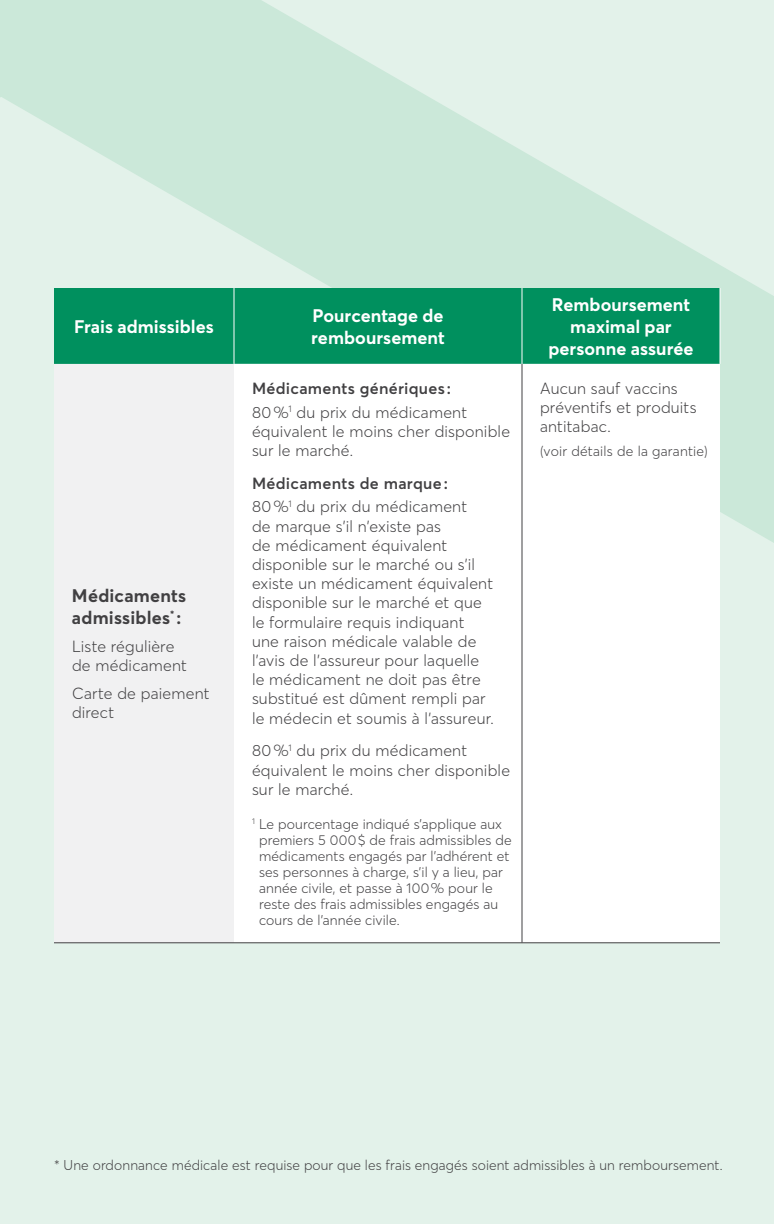
<style>
.page{position:relative;width:774px;height:1224px;background:#e3f2ea}
.page>*{position:absolute;margin:0;border:0;box-sizing:border-box;transform-origin:0 0}
.t1{font:700 18px/22px "Desjardins Sans";letter-spacing:.005em;color:#fff}
.t2{font:700 18px/21.6px "Desjardins Sans";letter-spacing:.01em;color:#414042}
.t3{font:300 16px/19.2px "Desjardins Sans";letter-spacing:.015em;color:#414042}
.t4{font:600 16px/23.8px "Desjardins Sans";letter-spacing:.02em;color:#414042}
.t5{font:300 14px/16px "Desjardins Sans";letter-spacing:.01em;color:#414042}
.s1{font-weight:300}
.s2{font-weight:600}
</style>
<div class="page">
<svg style="left:0;top:0;width:774px;height:543px;fill:#cbe8d9"></svg>
<div style="left:54px;top:288px;width:666px;height:76px;background:#00905e"></div>
<div style="left:54px;top:364px;width:180px;height:579px;background:#f1f1f2"></div>
<div style="left:234px;top:364px;width:486px;height:578px;background:#fff"></div>
<hr style="left:720px;top:288px;width:1px;height:76px;background:#fff">
<hr style="left:54px;top:942px;width:180px;height:1px;background:#414042">
<hr style="left:234px;top:942px;width:288px;height:1px;background:#414042">
<hr style="left:522px;top:942px;width:198px;height:1px;background:#414042">
<hr style="left:522px;top:364px;width:1px;height:579px;background:#414042">
<hr style="left:234px;top:288px;width:1px;height:76px;background:#fff">
<hr style="left:522px;top:288px;width:1px;height:76px;background:#fff">
<p class="t1" style="left:74px;top:315px;width:141px">Frais admissibles</p>
<p class="t1" style="left:311px;top:304px;width:135px">Pourcentage de remboursement</p>
<p class="t1" style="left:548px;top:293px;width:147px;text-align:center">Remboursement maximal par personne assurée</p>
<p class="t2" style="left:72px;top:585px;width:116px">Médicaments admissibles<sup>*</sup> :</p>
<p class="t3" style="left:72px;top:637px;width:117px">Liste régulière de médicament</p>
<p class="t3" style="left:72px;top:684px;width:139px">Carte de paiement direct</p>
<p class="t4" style="left:252px;top:376px;width:217px">Médicaments génériques :<br><span class="s1">80 %</span><sup>1</sup> <span class="s1">du prix du médicament</span></p>
<p class="t3" style="left:252px;top:422px;width:260px">équivalent le moins cher disponible sur le marché.</p>
<p class="t3" style="left:252px;top:471px;width:217px;line-height:23.6px"><span class="s2">Médicaments de marque :<br></span>80 %<sup>1</sup> du prix du médicament</p>
<p class="t3" style="left:252px;top:516px;width:243px">de marque s’il n’existe pas<br>de médicament équivalent disponible sur le marché ou s’il existe un médicament équivalent disponible sur le marché et que le formulaire requis indiquant une raison médicale valable de l’avis de l’assureur pour laquelle le médicament ne doit pas être substitué est dûment rempli par le médecin et soumis à l’assureur.</p>
<p class="t3" style="left:252px;top:741px;width:260px">80 %<sup>1</sup> du prix du médicament équivalent le moins cher disponible sur le marché.</p>
<p class="t5" style="left:259px;top:816px;width:254px;text-indent:-7px"><sup>1</sup> Le pourcentage indiqué s’applique aux premiers 5 000 $ de frais admissibles de médicaments engagés par l’adhérent et ses personnes à charge, s’il y a lieu, par année civile, et passe à 100 % pour le reste des frais admissibles engagés au cours de l’année civile.</p>
<p class="t3" style="left:540px;top:379px;width:158px">Aucun sauf vaccins préventifs et produits antitabac.</p>
<p class="t5" style="left:540px;top:443px;width:169px">(voir détails de la garantie)</p>
<p class="t5" style="left:54px;top:1157px;width:670px">* Une ordonnance médicale est requise pour que les frais engagés soient admissibles à un remboursement.</p>
</div>
